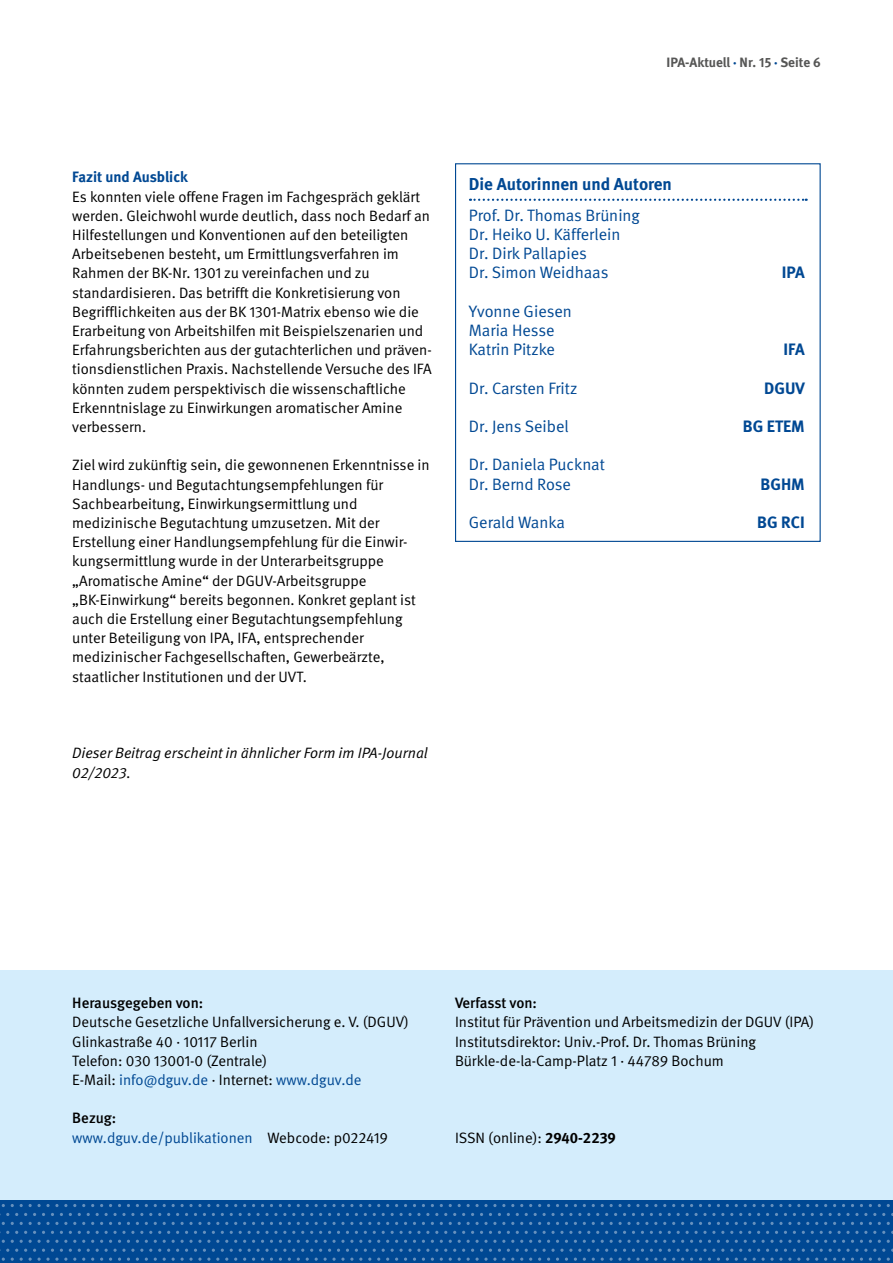
<style>
.page{position:relative;width:893px;height:1263px;background:#fff}
.page>*{position:absolute;margin:0;border:0;box-sizing:border-box;transform-origin:0 0}
.H3_KastenTitel_Blau{font:700 17.25px "DGUV Meta";color:#004893}
.P_Autorennamen{font:16.5px "DGUV Meta";color:#004893}
.P_Autorennamen_Abstand{font:16.5px "DGUV Meta";color:#004893}
.P_Autorennamen_Abstand-2{font:700 16.5px "DGUV Meta";color:#004893}
.P_Autorennamen-2{font:700 16.5px "DGUV Meta";color:#004893}
.P_Text{font:15px/19.2px "DGUV Meta";color:#000}
.P_Text_ohne_Abstand{font:15px/19.2px "DGUV Meta";color:#000}
.P_Text_ohne_Abstand-2{font:15px "DGUV Meta";color:#004893}
.P_Text-2{font:italic 15px/19.2px "DGUV Meta";color:#000}
.Impressum_P_Impressum_2{font:500 15px "DGUV Meta";letter-spacing:-.005em;color:#000}
.Impressum_H2_Impressum{font:500 15px "DGUV Meta";color:#000}
.H3_Zwischenüberschrift{font:700 15px "DGUV Meta";letter-spacing:-.005em;color:#004893}
.t1{font:700 13.5px "DGUV Meta";color:#565655}
.s1{color:#004893}
.s2{color:#000}
.s3{font-weight:700}
</style>
<div class="page">
<div style="left:0;top:970px;width:893px;height:245px;background:#d4edfc"></div>
<div style="left:0;top:1200px;width:893px;height:63px;background:#004893"></div>
<svg style="left:677px;top:1213px;width:38px;height:3px"></svg>
<svg style="left:534px;top:1213px;width:38px;height:3px"></svg>
<svg style="left:391px;top:1213px;width:38px;height:3px"></svg>
<svg style="left:248px;top:1213px;width:38px;height:3px"></svg>
<svg style="left:105px;top:1213px;width:38px;height:3px"></svg>
<svg style="left:677px;top:1231px;width:38px;height:3px"></svg>
<svg style="left:534px;top:1231px;width:38px;height:3px"></svg>
<svg style="left:391px;top:1231px;width:38px;height:3px"></svg>
<svg style="left:248px;top:1231px;width:38px;height:3px"></svg>
<svg style="left:105px;top:1231px;width:38px;height:3px"></svg>
<svg style="left:610px;top:1204px;width:38px;height:3px"></svg>
<svg style="left:458px;top:1204px;width:47px;height:3px"></svg>
<svg style="left:315px;top:1204px;width:38px;height:3px"></svg>
<svg style="left:172px;top:1204px;width:38px;height:3px"></svg>
<svg style="left:29px;top:1204px;width:38px;height:3px"></svg>
<svg style="left:610px;top:1222px;width:38px;height:3px"></svg>
<svg style="left:458px;top:1222px;width:47px;height:3px"></svg>
<svg style="left:315px;top:1222px;width:38px;height:3px"></svg>
<svg style="left:172px;top:1222px;width:38px;height:3px"></svg>
<svg style="left:29px;top:1222px;width:38px;height:3px"></svg>
<svg style="left:534px;top:1240px;width:186px;height:21px"></svg>
<svg style="left:359px;top:1240px;width:173px;height:21px"></svg>
<svg style="left:172px;top:1240px;width:186px;height:21px"></svg>
<svg style="left:0;top:1240px;width:170px;height:21px"></svg>
<svg style="left:820px;top:1213px;width:38px;height:3px"></svg>
<svg style="left:820px;top:1231px;width:38px;height:3px"></svg>
<svg style="left:753px;top:1204px;width:38px;height:3px"></svg>
<svg style="left:753px;top:1222px;width:38px;height:3px"></svg>
<svg style="left:721px;top:1240px;width:169px;height:21px"></svg>
<svg style="left:470px;top:199px;width:333px;height:2px"></svg>
<div style="left:455px;top:163px;width:366px;height:379px;border:1px solid #004893"></div>
<p class="t1" style="left:666px;top:54px;width:156px">IPA-Aktuell <span class="s1">·</span> Nr. 15 <span class="s1">·</span> Seite 6</p>
<h3 class="H3_Zwischenüberschrift" style="left:72px;top:168px;width:117px">Fazit und Ausblick</h3>
<p class="P_Text" style="left:72px;top:187px;width:361px">Es konnten viele offene Fragen im Fachgespräch geklärt werden. Gleichwohl wurde deutlich, dass noch Bedarf an Hilfestellungen und Konventionen auf den beteiligten Arbeitsebenen besteht, um Ermittlungsverfahren im Rahmen der BK-Nr. 1301 zu vereinfachen und zu standardisieren. Das betrifft die Konkretisierung von Begrifflichkeiten aus der BK 1301-Matrix ebenso wie die Erarbeitung von Arbeitshilfen mit Beispielszenarien und Erfahrungsberichten aus der gutachterlichen und präven&shy;tionsdienstlichen Praxis. Nachstellende Versuche des IFA könnten zudem perspektivisch die wissenschaftliche Erkenntnislage zu Einwirkungen aromatischer Amine verbessern.</p>
<p class="P_Text" style="left:72px;top:456px;width:359px">Ziel wird zukünftig sein, die gewonnenen Erkenntnisse in Handlungs- und Begutachtungsempfehlungen für Sachbearbeitung, Einwirkungsermittlung und medizinische Begutachtung umzusetzen. Mit der Erstellung einer Handlungsempfehlung für die Einwir&shy;kungsermittlung wurde in der Unterarbeitsgruppe „Aromatische Amine“ der DGUV-Arbeitsgruppe „BK-Einwirkung“ bereits begonnen. Konkret geplant ist auch die Erstellung einer Begutachtungsempfehlung unter Beteiligung von IPA, IFA, entsprechender medizinischer Fachgesellschaften, Gewerbeärzte, staatlicher Institutionen und der UVT.</p>
<p class="P_Text-2" style="left:72px;top:744px;width:357px">Dieser Beitrag erscheint in ähnlicher Form im IPA-Journal<br>02/2023.</p>
<h3 class="H3_KastenTitel_Blau" style="left:469px;top:174px;width:205px">Die Autorinnen und Autoren</h3>
<p class="P_Autorennamen" style="left:469px;top:206px;width:173px">Prof. Dr. Thomas Brüning</p>
<p class="P_Autorennamen" style="left:469px;top:225px;width:153px">Dr. Heiko U. Käfferlein</p>
<p class="P_Autorennamen" style="left:469px;top:244px;width:119px">Dr. Dirk Pallapies</p>
<p class="P_Autorennamen_Abstand" style="left:469px;top:263px;width:141px">Dr. Simon Weidhaas</p>
<p class="P_Autorennamen_Abstand-2" style="left:782px;top:263px;width:25px">IPA</p>
<p class="P_Autorennamen" style="left:469px;top:302px;width:105px">Yvonne Giesen</p>
<p class="P_Autorennamen" style="left:469px;top:321px;width:87px">Maria Hesse</p>
<p class="P_Autorennamen_Abstand" style="left:469px;top:340px;width:88px">Katrin Pitzke</p>
<p class="P_Autorennamen_Abstand-2" style="left:783px;top:340px;width:23px">IFA</p>
<p class="P_Autorennamen_Abstand" style="left:469px;top:378px;width:110px">Dr. Carsten Fritz</p>
<p class="P_Autorennamen_Abstand-2" style="left:764px;top:378px;width:42px">DGUV</p>
<p class="P_Autorennamen_Abstand" style="left:469px;top:417px;width:101px">Dr. Jens Seibel</p>
<p class="P_Autorennamen_Abstand-2" style="left:743px;top:416px;width:63px">BG ETEM</p>
<p class="P_Autorennamen" style="left:469px;top:455px;width:137px">Dr. Daniela Pucknat</p>
<p class="P_Autorennamen_Abstand" style="left:469px;top:474px;width:104px">Dr. Bernd Rose</p>
<p class="P_Autorennamen_Abstand-2" style="left:761px;top:474px;width:46px">BGHM</p>
<p class="P_Autorennamen" style="left:469px;top:513px;width:98px">Gerald Wanka</p>
<p class="P_Autorennamen-2" style="left:757px;top:512px;width:49px">BG RCI</p>
<h3 class="Impressum_H2_Impressum" style="left:72px;top:994px;width:133px">Herausgegeben von:</h3>
<p class="P_Text_ohne_Abstand" style="left:72px;top:1013px;width:338px">Deutsche Gesetzliche Unfallversicherung e. V. (DGUV)<br>Glinkastraße 40 · 10117 Berlin</p>
<p class="P_Text_ohne_Abstand" style="left:72px;top:1051px;width:197px">Telefon: 030 13001-0 (Zentrale)</p>
<p class="P_Text_ohne_Abstand-2" style="left:72px;top:1071px;width:291px"><span class="s2">E-Mail:</span> info@dguv.de <span class="s2">· Internet:</span> www.dguv.de</p>
<p class="Impressum_P_Impressum_2" style="left:72px;top:1109px;width:46px">Bezug:</p>
<p class="P_Text_ohne_Abstand-2" style="left:72px;top:1129px;width:317px">www.dguv.de/publikationen <span class="s2">Webcode: p022419</span></p>
<p class="Impressum_P_Impressum_2" style="left:455px;top:994px;width:84px">Verfasst von:</p>
<p class="P_Text_ohne_Abstand" style="left:455px;top:1013px;width:361px">Institut für Prävention und Arbeitsmedizin der DGUV (IPA)</p>
<p class="P_Text_ohne_Abstand" style="left:455px;top:1032px;width:303px">Institutsdirektor: Univ.-Prof. Dr. Thomas Brüning</p>
<p class="P_Text_ohne_Abstand" style="left:455px;top:1051px;width:270px">Bürkle-de-la-Camp-Platz 1 · 44789 Bochum</p>
<p class="P_Text_ohne_Abstand" style="left:455px;top:1128px;width:162px">ISSN (online): <span class="s3">2940-2239</span></p>
</div>
